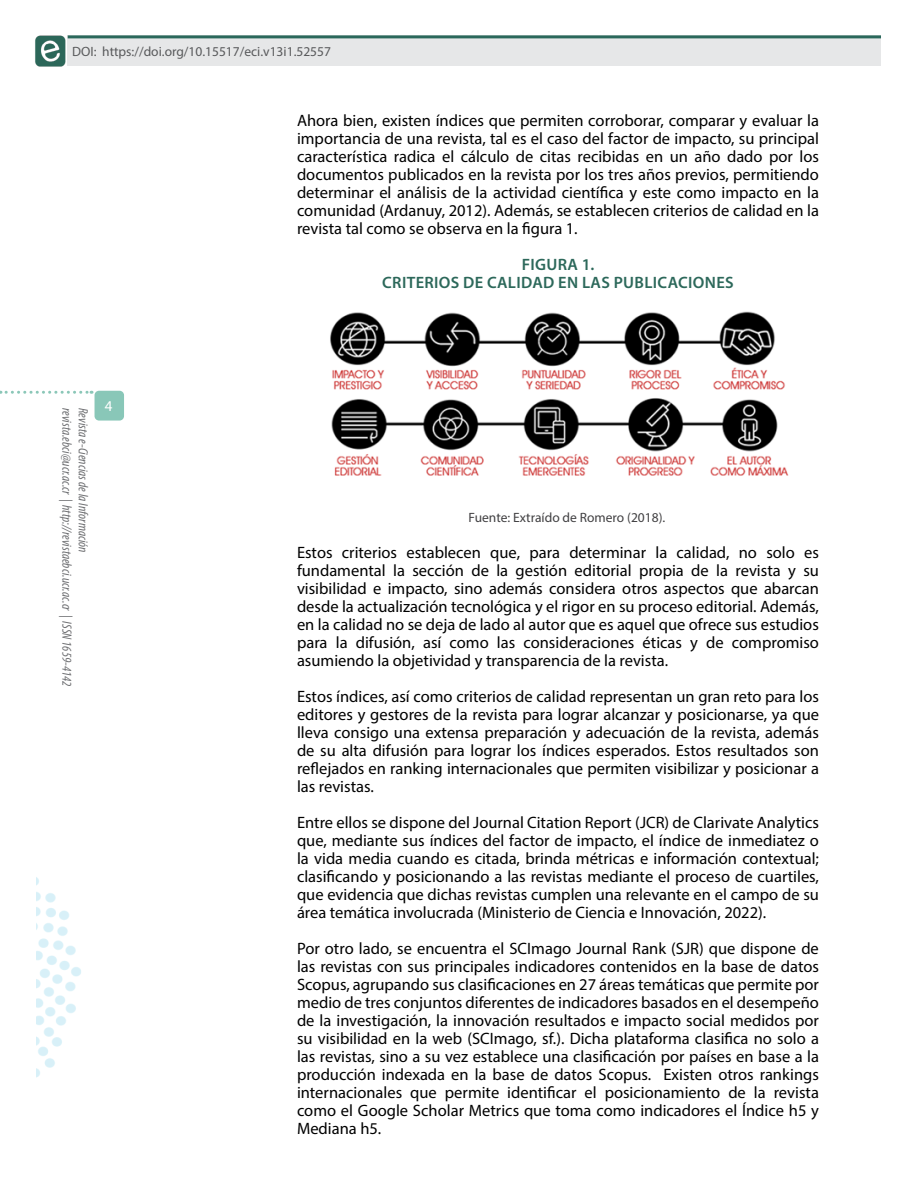
<style>
.page{position:relative;width:918px;height:1188px;background:#fff}
.page>*{position:absolute;margin:0;border:0;box-sizing:border-box;transform-origin:0 0}
.t1{font:16.5px/18px "Myriad Pro";color:#000;text-align:justify}
.t2{font:600 16.5px/18px "Myriad Pro";letter-spacing:.02em;color:#2c685a;text-align:center}
.t3{font:15px "Myriad Pro";color:#fff}
.t4{font:italic condensed 13.5px "Myriad Pro";color:#6d6e71}
.t5{font:13.5px "Myriad Pro";color:#58595b}
.t6{font:13.5px "Myriad Pro";color:#414042}
</style>
<div class="page">
<img style="left:35px;top:35px;width:33px;height:32px">
<div style="left:68px;top:35px;width:813px;height:31px;background:#e6e7e8"></div>
<hr style="left:68px;top:35px;width:813px;height:3px;background:#2a685b">
<svg style="left:0;top:391px;width:92px;height:3px"></svg>
<div style="left:95px;top:391px;width:29px;height:30px;background:#89c7b8;border-radius:4px"></div>
<img style="left:36px;top:877px;width:45px;height:201px">
<img style="left:330px;top:311px;width:459px;height:165px">
<p class="t5" style="left:72px;top:43px;width:260px">DOI: https://doi.org/10.15517/eci.v13i1.52557</p>
<p class="t4" style="left:75px;top:408px;width:280px;rotate:90deg">revista.ebci@ucr.ac.cr | http://revistaebci.ucr.ac.cr | ISSN 1659-4142</p>
<p class="t4" style="left:91px;top:408px;width:146px;rotate:90deg">Revista e-Ciencias de la Información</p>
<p class="t3" style="left:105px;top:397px;width:9px">4</p>
<p class="t1" style="left:297px;top:111px;width:524px">Ahora bien, existen índices que permiten corroborar, comparar y evaluar la importancia de una revista, tal es el caso del factor de impacto, su principal característica radica el cálculo de citas recibidas en un año dado por los documentos publicados en la revista por los tres años previos, permitiendo determinar el análisis de la actividad científica y este como impacto en la comunidad (Ardanuy, 2012). Además, se establecen criterios de calidad en la revista tal como se observa en la figura 1.</p>
<p class="t2" style="left:382px;top:255px;width:353px">FIGURA 1.<br>CRITERIOS DE CALIDAD EN LAS PUBLICACIONES</p>
<p class="t6" style="left:469px;top:509px;width:198px">Fuente: Extraído de Romero (2018).</p>
<p class="t1" style="left:297px;top:543px;width:524px">Estos criterios establecen que, para determinar la calidad, no solo es fundamental la sección de la gestión editorial propia de la revista y su visibilidad e impacto, sino además considera otros aspectos que abarcan desde la actualización tecnológica y el rigor en su proceso editorial. Además, en la calidad no se deja de lado al autor que es aquel que ofrece sus estudios para la difusión, así como las consideraciones éticas y de compromiso asumiendo la objetividad y transparencia de la revista.</p>
<p class="t1" style="left:297px;top:687px;width:524px">Estos índices, así como criterios de calidad representan un gran reto para los editores y gestores de la revista para lograr alcanzar y posicionarse, ya que lleva consigo una extensa preparación y adecuación de la revista, además de su alta difusión para lograr los índices esperados. Estos resultados son reflejados en ranking internacionales que permiten visibilizar y posicionar a las revistas.</p>
<p class="t1" style="left:297px;top:813px;width:524px">Entre ellos se dispone del Journal Citation Report (JCR) de Clarivate Analytics que, mediante sus índices del factor de impacto, el índice de inmediatez o la vida media cuando es citada, brinda métricas e información contextual; clasificando y posicionando a las revistas mediante el proceso de cuartiles, que evidencia que dichas revistas cumplen una relevante en el campo de su área temática involucrada (Ministerio de Ciencia e Innovación, 2022).</p>
<p class="t1" style="left:297px;top:939px;width:524px">Por otro lado, se encuentra el SCImago Journal Rank (SJR) que dispone de las revistas con sus principales indicadores contenidos en la base de datos Scopus, agrupando sus clasificaciones en 27 áreas temáticas que permite por medio de tres conjuntos diferentes de indicadores basados en el desempeño de la investigación, la innovación resultados e impacto social medidos por su visibilidad en la web (SCImago, sf.). Dicha plataforma clasifica no solo a las revistas, sino a su vez establece una clasificación por países en base a la producción indexada en la base de datos Scopus. Existen otros rankings internacionales que permite identificar el posicionamiento de la revista como el Google Scholar Metrics que toma como indicadores el Índice h5 y Mediana h5.</p>
</div>
